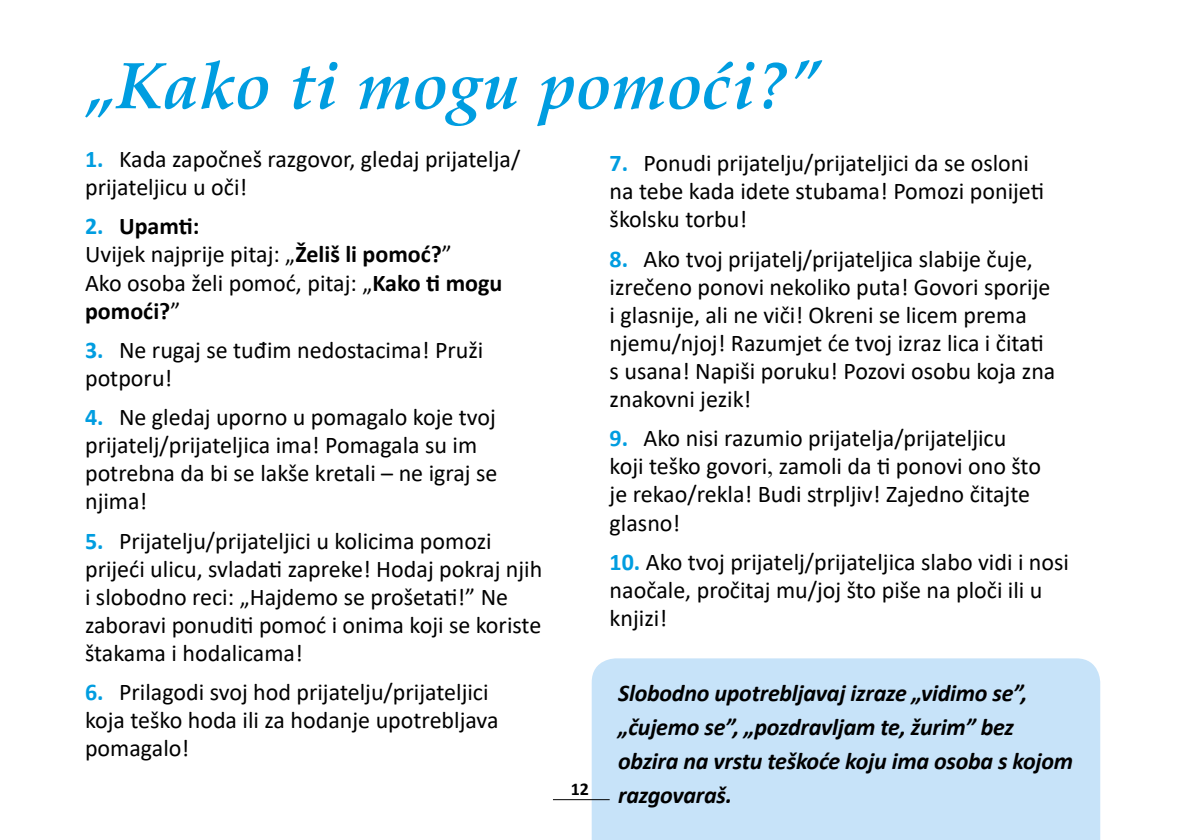
<style>
.page{position:relative;width:1191px;height:840px;background:#fff}
.page>*{position:absolute;margin:0;border:0;box-sizing:border-box;transform-origin:0 0}
.t1{font:italic 700 66px "Zapf Calligraphic 801 BT";letter-spacing:.03em;color:#009de0}
.t2{font:24px/28px "Calibri";color:#000}
.t3{font:italic 700 24px/34px "Calibri";letter-spacing:-.01em;color:#000}
.t4{font:700 18px "Calibri";color:#000}
.s1{font-weight:700;color:#009de0}
.s2{font-weight:700}
.s3{font-family:"Times New Roman"}
</style>
<div class="page">
<div style="left:591px;top:658px;width:509px;height:181px;background:#c7e3f9"></div>
<hr style="left:553px;top:798px;width:56px;height:1px;background:#000">
<h1 class="t1" style="left:85px;top:45px;width:737px">„Kako ti mogu pomoći?”</h1>
<p class="t2" style="left:85px;top:144px;width:437px"><span class="s1">1.</span> Kada započneš razgovor, gledaj prijatelja/ prijateljicu u oči!</p>
<p class="t2" style="left:85px;top:212px;width:419px"><span class="s1">2.</span> <span class="s2">Upamti:<br></span>Uvijek najprije pitaj: „<span class="s2">Želiš li pomoć?</span>”<br>Ako osoba želi pomoć, pitaj: „<span class="s2">Kako ti mogu pomoći?</span>”</p>
<p class="t2" style="left:85px;top:335px;width:400px"><span class="s1">3.</span> Ne rugaj se tuđim nedostacima! Pruži potporu!</p>
<p class="t2" style="left:85px;top:402px;width:414px"><span class="s1">4.</span> Ne gledaj uporno u pomagalo koje tvoj prijatelj/prijateljica ima! Pomagala su im potrebna da bi se lakše kretali – ne igraj se njima!</p>
<p class="t2" style="left:85px;top:526px;width:459px"><span class="s1">5.</span> Prijatelju/prijateljici u kolicima pomozi prijeći ulicu, svladati zapreke! Hodaj pokraj njih i slobodno reci: „Hajdemo se prošetati!” Ne zaboravi ponuditi pomoć i onima koji se koriste štakama i hodalicama!</p>
<p class="t2" style="left:85px;top:677px;width:415px"><span class="s1">6.</span> Prilagodi svoj hod prijatelju/prijateljici koja teško hoda ili za hodanje upotrebljava pomagalo!</p>
<p class="t2" style="left:609px;top:149px;width:436px"><span class="s1">7.</span> Ponudi prijatelju/prijateljici da se osloni na tebe kada idete stubama! Pomozi ponijeti školsku torbu!</p>
<p class="t2" style="left:609px;top:244px;width:447px"><span class="s1">8.</span> Ako tvoj prijatelj/prijateljica slabije čuje, izrečeno ponovi nekoliko puta! Govori sporije i glasnije, ali ne viči! Okreni se licem prema njemu/njoj! Razumjet će tvoj izraz lica i čitati s usana! Napiši poruku! Pozovi osobu koja zna znakovni jezik!</p>
<p class="t2" style="left:609px;top:423px;width:433px"><span class="s1">9.</span> Ako nisi razumio prijatelja/prijateljicu koji teško govori<span class="s3">,</span> zamoli da ti ponovi ono što je rekao/rekla! Budi strpljiv! Zajedno čitajte glasno!</p>
<p class="t2" style="left:609px;top:547px;width:461px"><span class="s1">10.</span> Ako tvoj prijatelj/prijateljica slabo vidi i nosi naočale, pročitaj mu/joj što piše na ploči ili u knjizi!</p>
<p class="t3" style="left:618px;top:674px;width:456px">Slobodno upotrebljavaj izraze „vidimo se”, „čujemo se”, „pozdravljam te, žurim” bez obzira na vrstu teškoće koju ima osoba s kojom razgovaraš.</p>
<p class="t4" style="left:571px;top:775px;width:20px">12</p>
</div>
